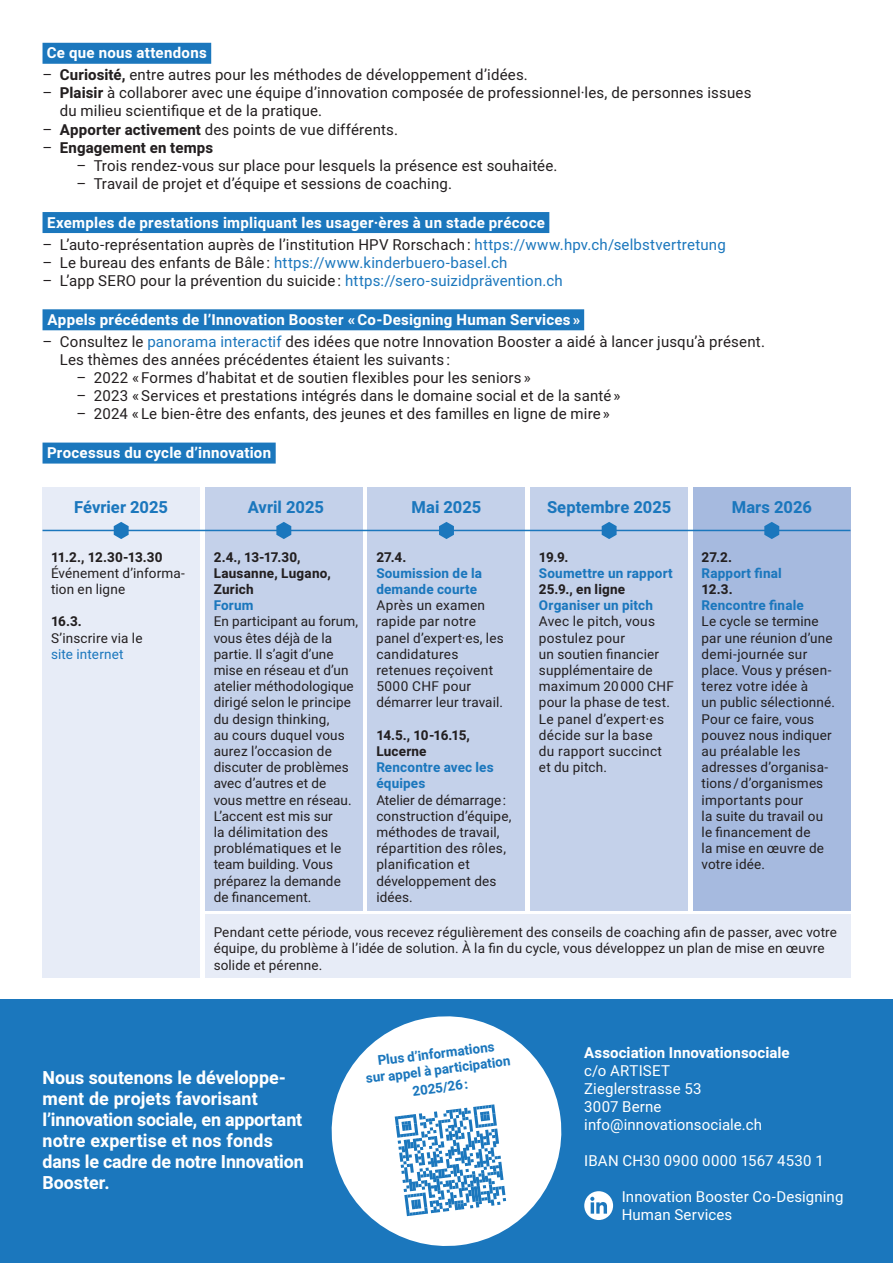
<style>
.page{position:relative;width:893px;height:1263px;background:#fff}
.page>*{position:absolute;margin:0;border:0;box-sizing:border-box;transform-origin:0 0}
.t1{font:700 18px/21px "Heebo";color:#fff}
.t2{font:700 16.5px "Heebo";color:#1b77bd}
.t3{font:15px/18px "Heebo";letter-spacing:.01em;color:#231f20}
.t4{font:700 15px "Heebo";letter-spacing:.015em;color:#fff}
.t5{font:15px/18px "Heebo";letter-spacing:.01em;color:#fff}
.t6{font:15px "Heebo";letter-spacing:.015em;color:#1b77bd}
.t7{font:700 15px "Heebo";letter-spacing:.01em;color:#231f20}
.t8{font:13.5px/16.2px "Heebo";letter-spacing:.015em;color:#231f20}
.t9{font:700 13.5px/16.2px "Heebo";letter-spacing:.015em;color:#1b77bd}
.t10{font:700 13.5px/16.2px "Heebo";letter-spacing:.01em;color:#231f20}
.t11{font:13.5px "Heebo";letter-spacing:.015em;color:#1b77bd}
.s1{color:#1b77bd}
.s2{font-weight:700}
.s3{font-weight:400}
.s4{color:#231f20}
</style>
<div class="page">
<div style="left:43px;top:43px;width:168px;height:21px;background:#1b77bd"></div>
<div style="left:43px;top:212px;width:506px;height:21px;background:#1b77bd"></div>
<div style="left:43px;top:309px;width:541px;height:21px;background:#1b77bd"></div>
<div style="left:43px;top:443px;width:233px;height:21px;background:#1b77bd"></div>
<div style="left:43px;top:487px;width:157px;height:491px;background:#e7ecf7"></div>
<div style="left:205px;top:487px;width:157px;height:423px;background:#c4d1ea"></div>
<div style="left:205px;top:914px;width:645px;height:64px;background:#e7ecf7"></div>
<div style="left:368px;top:487px;width:157px;height:423px;background:#c4d1ea"></div>
<div style="left:530px;top:487px;width:158px;height:423px;background:#c4d1ea"></div>
<div style="left:693px;top:487px;width:157px;height:423px;background:#a6badf"></div>
<hr style="left:43px;top:530px;width:807px;height:1px;background:#1b77bd">
<svg style="left:114px;top:522px;width:15px;height:17px"></svg>
<svg style="left:276px;top:522px;width:15px;height:17px"></svg>
<svg style="left:439px;top:522px;width:15px;height:17px"></svg>
<svg style="left:602px;top:522px;width:15px;height:17px"></svg>
<svg style="left:764px;top:522px;width:15px;height:17px"></svg>
<div style="left:0;top:999px;width:893px;height:264px;background:#1b77bd"></div>
<div style="left:584px;top:1191px;width:29px;height:29px;background:#fff;border-radius:50%"></div>
<svg style="left:590px;top:1197px;width:17px;height:17px"></svg>
<svg style="left:331px;top:1016px;width:231px;height:230px;fill:#fff"></svg>
<svg style="left:395px;top:1104px;width:111px;height:112px"></svg>
<p class="t4" style="left:43px;top:43px;width:170px"><span class="s1">.</span>Ce que nous attendons<span class="s1">.</span></p>
<p class="t3" style="left:43px;top:66px;width:487px">– <span class="s2">Curiosité,</span> entre autres pour les méthodes de développement d’idées.</p>
<p class="t3" style="left:60px;top:84px;width:693px;text-indent:-17px">– <span class="s2">Plaisir</span> à collaborer avec une équipe d’innovation composée de professionnel·les, de personnes issues du milieu scientifique et de la pratique.</p>
<p class="t3" style="left:43px;top:120px;width:357px">– <span class="s2">Apporter activement</span> des points de vue différents.</p>
<p class="t7" style="left:43px;top:137px;width:172px"><span class="s3">–</span> Engagement en temps</p>
<p class="t3" style="left:77px;top:156px;width:482px">– Trois rendez-vous sur place pour lesquels la présence est souhaitée.</p>
<p class="t3" style="left:77px;top:174px;width:377px">– Travail de projet et d’équipe et sessions de coaching.</p>
<p class="t4" style="left:43px;top:212px;width:508px"><span class="s1">.</span>Exemples de prestations impliquant les usager·ères à un stade précoce<span class="s1">.</span></p>
<p class="t3" style="left:43px;top:235px;width:685px">– L’auto-représentation auprès de l’institution HPV Rorschach: <span class="s1">https://www.hpv.ch/selbstvertretung</span></p>
<p class="t6" style="left:43px;top:252px;width:466px"><span class="s4">– Le bureau des enfants de Bâle :</span> https://www.kinderbuero-basel.ch</p>
<p class="t3" style="left:43px;top:271px;width:522px">– L’app SERO pour la prévention du suicide : <span class="s1">https://sero-suizidprävention.ch</span></p>
<p class="t4" style="left:43px;top:309px;width:543px"><span class="s1">.</span>Appels précédents de l’Innovation Booster «Co-Designing Human Services »<span class="s1">.</span></p>
<p class="t3" style="left:60px;top:333px;width:707px;text-indent:-17px">– Consultez le <span class="s1">panorama interactif</span> des idées que notre Innovation Booster a aidé à lancer jusqu’à présent.<br>Les thèmes des années précédentes étaient les suivants :</p>
<p class="t3" style="left:77px;top:369px;width:456px">– 2022 «Formes d’habitat et de soutien flexibles pour les seniors »</p>
<p class="t3" style="left:77px;top:387px;width:545px">– 2023 «Services et prestations intégrés dans le domaine social et de la santé »</p>
<p class="t3" style="left:77px;top:405px;width:535px">– 2024 « Le bien-être des enfants, des jeunes et des familles en ligne de mire »</p>
<p class="t4" style="left:42px;top:442px;width:235px"><span class="s1">.</span>Processus du cycle d’innovation<span class="s1">.</span></p>
<p class="t2" style="left:74px;top:496px;width:95px">Février 2025</p>
<p class="t10" style="left:51px;top:549px;width:113px">11.2., 12.30-13.30</p>
<p class="t8" style="left:51px;top:565px;width:135px">Événement d’informa&shy;tion en ligne</p>
<p class="t10" style="left:51px;top:614px;width:32px">16.3.</p>
<p class="t8" style="left:51px;top:630px;width:93px">S’inscrire via le</p>
<p class="t11" style="left:51px;top:644px;width:74px">site internet</p>
<p class="t2" style="left:248px;top:496px;width:78px">Avril 2025</p>
<p class="t10" style="left:214px;top:549px;width:119px">2.4., 13-17.30,<br>Lausanne, Lugano,<br>Zurich</p>
<p class="t9" style="left:214px;top:598px;width:41px">Forum</p>
<p class="t8" style="left:214px;top:613px;width:146px">En participant au forum, vous êtes déjà de la partie. Il s’agit d’une mise en réseau et d’un atelier méthodologique dirigé selon le principe du design thinking,<br>au cours duquel vous aurez l’occasion de discuter de problèmes avec d’autres et de vous mettre en réseau.<br>L’accent est mis sur<br>la délimitation des problématiques et le team building. Vous préparez la demande de financement.</p>
<p class="t8" style="left:214px;top:924px;width:625px">Pendant cette période, vous recevez régulièrement des conseils de coaching afin de passer, avec votre équipe, du problème à l’idée de solution. À la fin du cycle, vous développez un plan de mise en œuvre solide et pérenne.</p>
<p class="t2" style="left:547px;top:496px;width:126px">Septembre 2025</p>
<p class="t10" style="left:539px;top:549px;width:31px">19.9.</p>
<p class="t9" style="left:539px;top:565px;width:135px">Soumettre un rapport</p>
<p class="t10" style="left:539px;top:581px;width:88px">25.9., en ligne</p>
<p class="t9" style="left:539px;top:598px;width:116px">Organiser un pitch</p>
<p class="t8" style="left:539px;top:613px;width:136px">Avec le pitch, vous postulez pour<br>un soutien financier supplémentaire de maximum 20000 CHF pour la phase de test.<br>Le panel d’expert·es décide sur la base<br>du rapport succinct et du pitch.</p>
<p class="t2" style="left:412px;top:496px;width:71px">Mai 2025</p>
<p class="t2" style="left:732px;top:496px;width:82px">Mars 2026</p>
<p class="t10" style="left:376px;top:549px;width:32px">27.4.</p>
<p class="t9" style="left:376px;top:565px;width:107px">Soumission de la demande courte</p>
<p class="t8" style="left:376px;top:597px;width:129px">Après un examen rapide par notre panel d’expert·es, les candidatures retenues reçoivent<br>5000 CHF pour démarrer leur travail.</p>
<p class="t10" style="left:376px;top:727px;width:95px">14.5., 10-16.15,<br>Lucerne</p>
<p class="t9" style="left:376px;top:760px;width:119px">Rencontre avec les équipes</p>
<p class="t8" style="left:376px;top:792px;width:137px">Atelier de démarrage: construction d’équipe, méthodes de travail, répartition des rôles, planification et développement des idées.</p>
<p class="t10" style="left:702px;top:549px;width:32px">27.2.</p>
<p class="t9" style="left:702px;top:565px;width:82px">Rapport final</p>
<p class="t10" style="left:702px;top:581px;width:33px">12.3.</p>
<p class="t9" style="left:702px;top:598px;width:104px">Rencontre finale</p>
<p class="t8" style="left:702px;top:613px;width:135px">Le cycle se termine par une réunion d’une demi-journée sur place. Vous y présen&shy;terez votre idée à<br>un public sélectionné.<br>Pour ce faire, vous pouvez nous indiquer au préalable les adresses d’organisa&shy;tions/d’organismes importants pour<br>la suite du travail ou le financement de<br>la mise en œuvre de votre idée.</p>
<h1 class="t1" style="left:43px;top:1068px;width:263px">Nous soutenons le développe&shy;ment de projets favorisant l’innovation sociale, en apportant notre expertise et nos fonds dans le cadre de notre Innovation<br>Booster.</h1>
<p class="t9" style="left:363px;top:1055px;width:147px;text-align:center;rotate:-7deg">Plus d’informations<br>sur appel à participation</p>
<p class="t9" style="left:412px;top:1083px;width:57px;rotate:-7deg">2025/26:</p>
<p class="t4" style="left:584px;top:1042px;width:207px">Association Innovationsociale</p>
<p class="t5" style="left:584px;top:1062px;width:179px">c/o ARTISET<br>Zieglerstrasse 53<br>3007 Berne info@innovationsociale.ch</p>
<p class="t5" style="left:584px;top:1152px;width:241px">IBAN CH30 0900 0000 1567 4530 1</p>
<p class="t5" style="left:622px;top:1188px;width:223px">Innovation Booster Co-Designing<br>Human Services</p>
</div>
